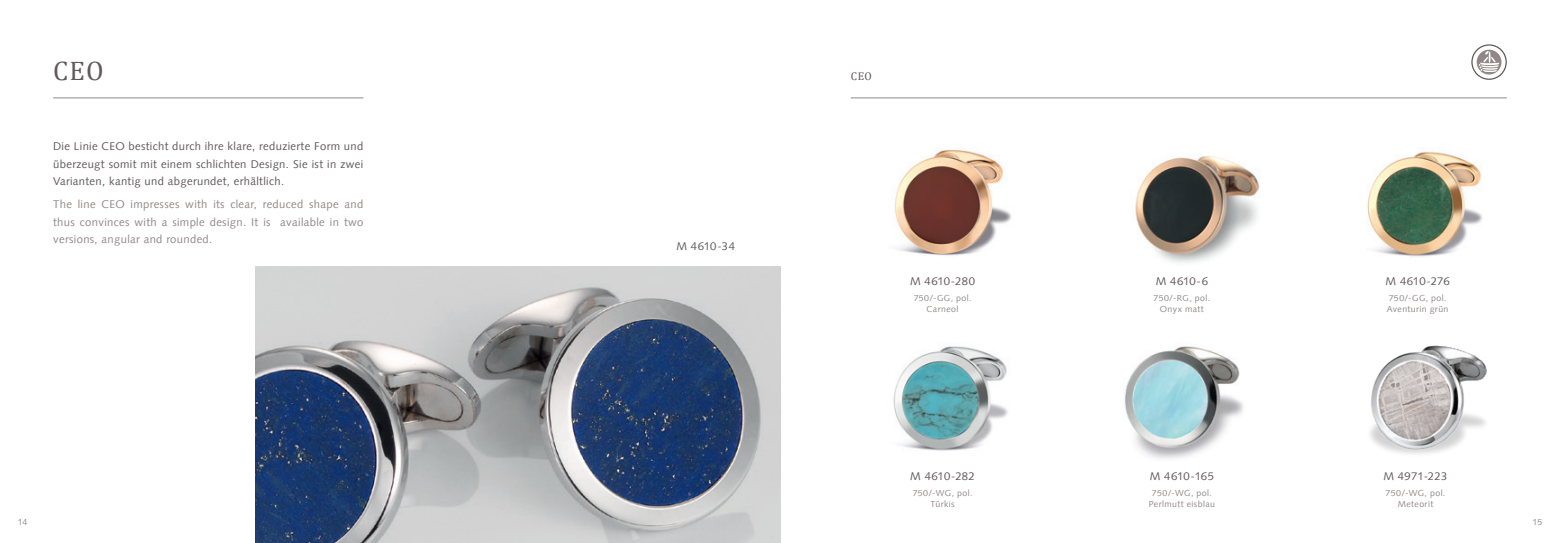
<style>
.page{position:relative;width:1560px;height:543px;background:#fff}
.page>*{position:absolute;margin:0;border:0;box-sizing:border-box;transform-origin:0 0}
.t1{font:26.88px "Cambria";color:#61585a}
.t2{font:11.25px/17.5px "Syntax Com";letter-spacing:.03em;color:#61585a;text-align:justify}
.t3{font:11.25px/17.5px "Syntax Com";letter-spacing:.03em;color:#928788;text-align:justify}
.t4{font:11.25px "Cambria";color:#61585a}
.t5{font:8.75px/10.5px "Syntax Com";letter-spacing:.045em;color:#928788;text-align:center}
</style>
<div class="page">
<hr style="left:850px;top:97px;width:656px;height:1px;background:#928788">
<hr style="left:53px;top:97px;width:310px;height:1px;background:#928788">
<img style="left:255px;top:266px;width:525px;height:276px">
<div style="left:1470px;top:44px;width:36px;height:36px;border:1px solid #61585a;border-radius:50%"></div>
<svg style="left:1476px;top:50px;width:25px;height:24px"></svg>
<svg style="left:1478px;top:51px;width:21px;height:21px"></svg>
<img style="left:1125px;top:346px;width:118px;height:113px">
<img style="left:1370px;top:345px;width:117px;height:109px">
<img style="left:895px;top:149px;width:116px;height:107px">
<img style="left:1135px;top:156px;width:125px;height:107px">
<img style="left:893px;top:346px;width:115px;height:105px">
<img style="left:1367px;top:151px;width:115px;height:106px">
<h1 class="t1" style="left:53px;top:55px;width:52px">CEO</h1>
<p class="t2" style="left:53px;top:138px;width:312px">Die Linie CEO besticht durch ihre klare, reduzierte Form und überzeugt somit mit einem schlichten Design. Sie ist in zwei Varianten, kantig und abgerundet, erhältlich.</p>
<p class="t3" style="left:53px;top:195px;width:312px">The line CEO impresses with its clear, reduced shape and thus convinces with a simple design. It is available in two versions, angular and rounded.</p>
<p class="t2" style="left:676px;top:237px;width:60px">M 4610-34</p>
<p class="t4" style="left:850px;top:69px;width:23px">CEO</p>
<p class="t2" style="left:910px;top:272px;width:66px">M 4610-280</p>
<p class="t5" style="left:913px;top:292px;width:59px">750/-GG, pol.<br>Carneol</p>
<p class="t2" style="left:910px;top:467px;width:66px">M 4610-282</p>
<p class="t5" style="left:912px;top:487px;width:61px">750/-WG, pol.<br>Türkis</p>
<p class="t2" style="left:1155px;top:272px;width:54px">M 4610-6</p>
<p class="t5" style="left:1153px;top:292px;width:58px">750/-RG, pol.<br>Onyx matt</p>
<p class="t2" style="left:1149px;top:467px;width:66px">M 4610-165</p>
<p class="t5" style="left:1148px;top:487px;width:68px">750/-WG, pol.<br>Perlmutt eisblau</p>
<p class="t2" style="left:1385px;top:272px;width:66px">M 4610-276</p>
<p class="t5" style="left:1386px;top:292px;width:63px;text-align:left">750/-GG, pol.<br>Aventurin grün</p>
<p class="t2" style="left:1383px;top:467px;width:66px">M 4971-223</p>
<p class="t5" style="left:1385px;top:487px;width:61px">750/-WG, pol.<br>Meteorit</p>
<p class="t5" style="left:18px;top:516px;width:11px">14</p>
<p class="t5" style="left:1532px;top:516px;width:11px">15</p>
</div>
